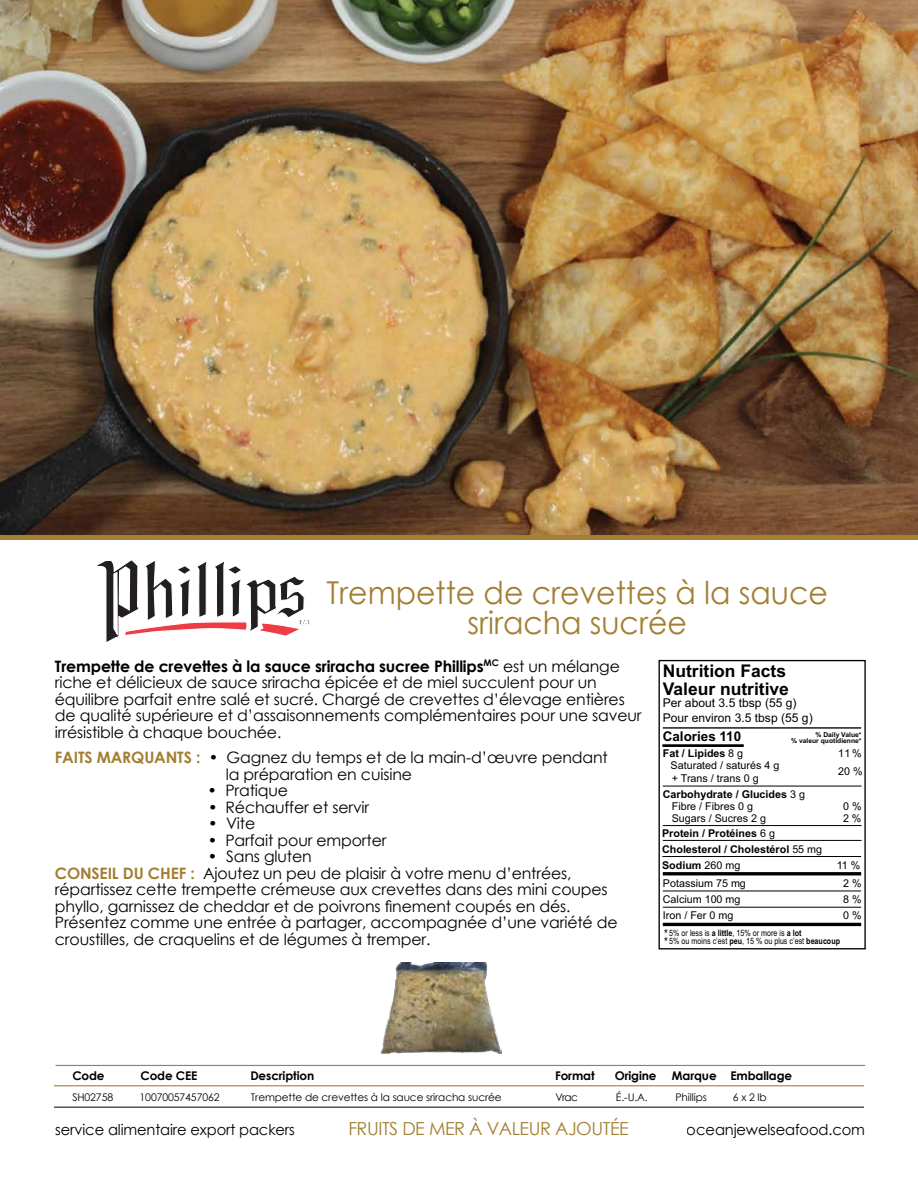
<style>
.page{position:relative;width:918px;height:1188px;background:#fff}
.page>*{position:absolute;margin:0;border:0;box-sizing:border-box;transform-origin:0 0}
.t1{font:31.5px/30px "Century Gothic";color:#a27f32;text-align:center;scale:.95 1}
.t2{font:18px "Century Gothic";letter-spacing:-.025em;color:#a27f32}
.t3{font:700 17.4px/17.4px "Arial";color:#000}
.t4{font:15.75px/16.5px "Century Gothic";letter-spacing:-.01em;color:#000}
.t5{font:15px "Century Gothic";letter-spacing:-.01em;color:#000}
.t6{font:700 13.5px "Arial";color:#000}
.t7{font:12.15px/14.5px "Arial";color:#000}
.t8{font:700 12px "Century Gothic";letter-spacing:-.01em;color:#000}
.t9{font:700 10.8px/16.2px "Arial";color:#000}
.t10{font:10.8px/12.1px "Arial";color:#000}
.t11{font:10.5px "Century Gothic";letter-spacing:-.01em;color:#000}
.t12{font:8.7px/8.1px "Arial Narrow";color:#000}
.t13{font:700 6.75px/6.8px "Arial";color:#000;text-align:right}
.s1{font-weight:700}
.s2{font-weight:700;color:#a27f32}
.s3{font-weight:400}
.s4{font-size:12.15px}
</style>
<div class="page">
<img style="left:0;top:0;width:918px;height:535px">
<hr style="left:0;top:535px;width:918px;height:4px;background:#a27f32">
<hr style="left:54px;top:1085px;width:810px;height:1px;background:#a27f32">
<hr style="left:54px;top:1107px;width:810px;height:1px;background:#000">
<div style="left:659px;top:660px;width:207px;height:289px;border:1px solid #000"></div>
<hr style="left:662px;top:744px;width:82px;height:3px;background:#000">
<hr style="left:663px;top:872px;width:198px;height:3px;background:#000">
<hr style="left:663px;top:923px;width:198px;height:3px;background:#000">
<hr style="left:663px;top:727px;width:198px;height:2px;background:#000">
<hr style="left:663px;top:786px;width:199px;height:1px;background:#000">
<hr style="left:663px;top:825px;width:199px;height:1px;background:#000">
<hr style="left:663px;top:840px;width:199px;height:1px;background:#000">
<hr style="left:663px;top:891px;width:198px;height:1px;background:#000">
<hr style="left:663px;top:907px;width:198px;height:1px;background:#000">
<hr style="left:662px;top:856px;width:199px;height:1px;background:#000">
<img style="left:380px;top:962px;width:122px;height:92px">
<svg style="left:97px;top:560px;width:212px;height:82px"></svg>
<hr style="left:56px;top:1065px;width:809px;height:1px;background:#a27f32">
<h1 class="t1" style="left:326px;top:577px;width:529px">Trempette de crevettes à la sauce sriracha sucrée</h1>
<p class="t4" style="left:55px;top:658px;width:588px"><span class="s1">Trempette de crevettes à la sauce sriracha sucree Phillips</span><sup>MC</sup> est un mélange riche et délicieux de sauce sriracha épicée et de miel succulent pour un équilibre parfait entre salé et sucré. Chargé de crevettes d’élevage entières de qualité supérieure et d’assaisonnements complémentaires pour une saveur irrésistible à chaque bouchée.</p>
<p class="t4" style="left:226px;top:749px;width:384px;text-indent:-171px"><span class="s2">FAITS MARQUANTS :</span> • Gagnez du temps et de la main-d’œuvre pendant la préparation en cuisine</p>
<p class="t4" style="left:208px;top:782px;width:82px">• Pratique</p>
<p class="t4" style="left:208px;top:799px;width:163px">• Réchauffer et servir</p>
<p class="t4" style="left:208px;top:815px;width:49px">• Vite</p>
<p class="t4" style="left:208px;top:832px;width:180px">• Parfait pour emporter</p>
<p class="t4" style="left:55px;top:848px;width:564px;text-indent:153px">• Sans gluten<br><span class="s2">CONSEIL DU CHEF :</span> Ajoutez un peu de plaisir à votre menu d’entrées, répartissez cette trempette crémeuse aux crevettes dans des mini coupes phyllo, garnissez de cheddar et de poivrons finement coupés en dés.<br>Présentez comme une entrée à partager, accompagnée d’une variété de croustilles, de craquelins et de légumes à tremper.</p>
<p class="t3" style="left:663px;top:663px;width:128px">Nutrition Facts<br>Valeur nutritive</p>
<p class="t7" style="left:663px;top:696px;width:151px">Per about 3.5 tbsp (55 g)<br>Pour environ 3.5 tbsp (55 g)</p>
<p class="t6" style="left:663px;top:727px;width:80px">Calories 110</p>
<p class="t9" style="left:663px;top:746px;width:82px">Fat / Lipides <span class="s3">8 g</span></p>
<p class="t10" style="left:838px;top:747px;width:25px">11%</p>
<p class="t10" style="left:671px;top:760px;width:110px">Saturated / saturés 4 g + Trans / trans 0 g</p>
<p class="t9" style="left:672px;top:788px;width:135px;line-height:12.1px;text-indent:-9px">Carbohydrate / Glucides <span class="s3">3 g<br>Fibre / Fibres 0 g</span></p>
<p class="t13" style="left:791px;top:731px;width:72px">% Daily Value*<br>% valeur quotidienne*</p>
<p class="t10" style="left:838px;top:765px;width:26px">20 %</p>
<p class="t10" style="left:843px;top:800px;width:20px">0 %</p>
<p class="t10" style="left:672px;top:812px;width:96px">Sugars / Sucres 2 g</p>
<p class="t10" style="left:843px;top:812px;width:20px">2 %</p>
<p class="t9" style="left:662px;top:825px;width:162px">Protein / Protéines <span class="s3">6 g<br></span>Cholesterol / Cholestérol <span class="s3">55 mg<br></span>Sodium <span class="s3">260 mg</span></p>
<p class="t10" style="left:837px;top:859px;width:25px">11 %</p>
<p class="t10" style="left:663px;top:877px;width:85px">Potassium 75 mg</p>
<p class="t10" style="left:843px;top:877px;width:20px">2 %</p>
<p class="t10" style="left:663px;top:893px;width:79px">Calcium 100 mg</p>
<p class="t10" style="left:843px;top:893px;width:20px">8 %</p>
<p class="t10" style="left:663px;top:909px;width:72px">Iron / Fer 0 mg</p>
<p class="t10" style="left:843px;top:909px;width:20px">0 %</p>
<p class="t12" style="left:664px;top:928px;width:177px"><span class="s4">*</span> 5% or less is <span class="s1">a little</span>, 15% or more is <span class="s1">a lot<br></span><span class="s4">*</span> 5% ou moins c’est <span class="s1">peu</span>, 15 % ou plus c’est <span class="s1">beaucoup</span></p>
<p class="t8" style="left:72px;top:1067px;width:34px">Code</p>
<p class="t8" style="left:141px;top:1067px;width:58px">Code CEE</p>
<p class="t8" style="left:250px;top:1067px;width:65px">Description</p>
<p class="t8" style="left:555px;top:1067px;width:41px">Format</p>
<p class="t8" style="left:615px;top:1067px;width:43px">Origine</p>
<p class="t8" style="left:672px;top:1067px;width:122px">Marque Emballage</p>
<p class="t11" style="left:72px;top:1090px;width:42px">SH02758</p>
<p class="t11" style="left:140px;top:1090px;width:82px">10070057457062</p>
<p class="t11" style="left:251px;top:1090px;width:252px">Trempette de crevettes à la sauce sriracha sucrée</p>
<p class="t11" style="left:556px;top:1090px;width:24px">Vrac</p>
<p class="t11" style="left:616px;top:1090px;width:33px">É.-U.A.</p>
<p class="t11" style="left:675px;top:1090px;width:33px">Phillips</p>
<p class="t11" style="left:733px;top:1090px;width:35px">6 x 2 lb</p>
<p class="t5" style="left:55px;top:1119px;width:241px">service alimentaire export packers</p>
<p class="t2" style="left:348px;top:1116px;width:282px">FRUITS DE MER À VALEUR AJOUTÉE</p>
<p class="t5" style="left:687px;top:1119px;width:180px">oceanjewelseafood.com</p>
</div>
